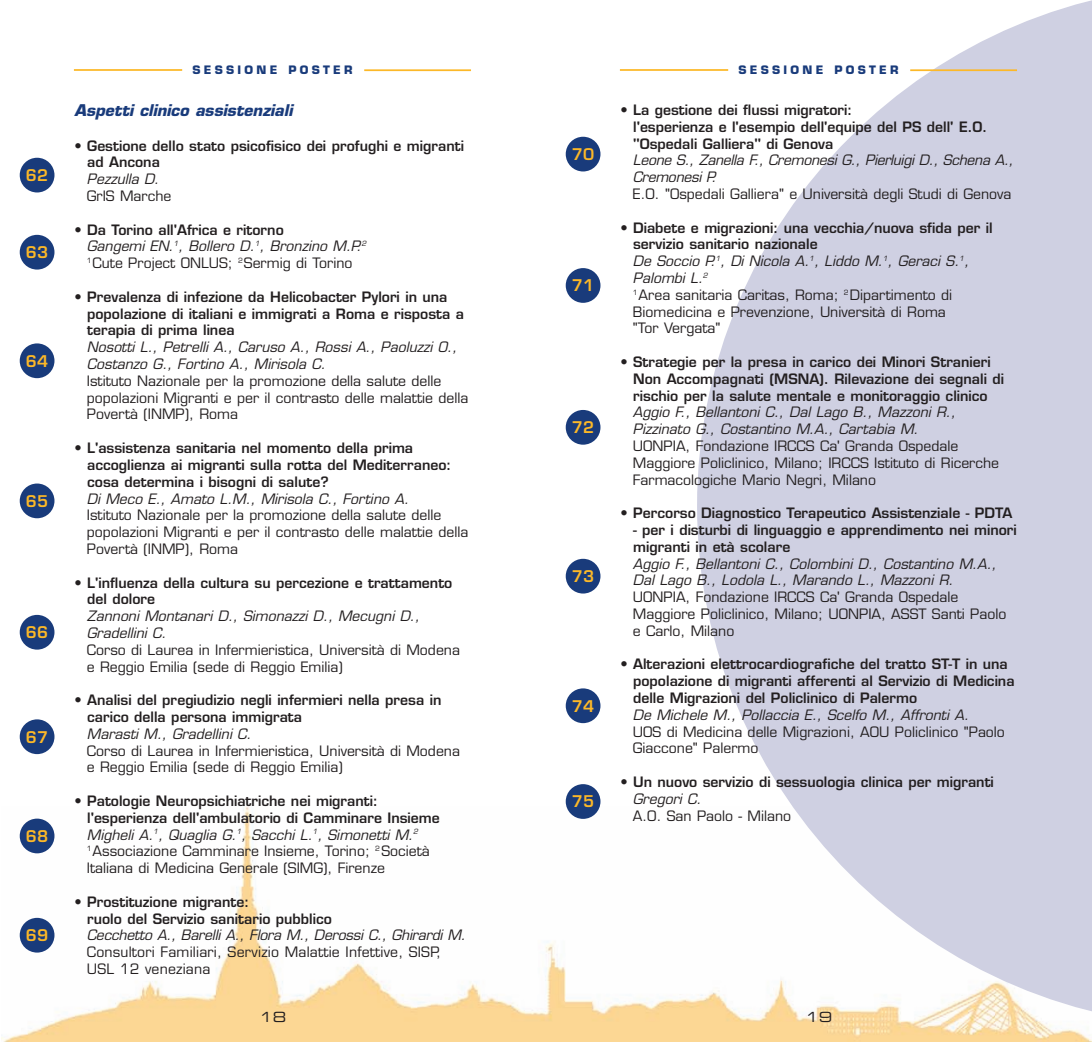
<style>
.page{position:relative;width:1092px;height:1042px;background:#fff}
.page>*{position:absolute;margin:0;border:0;box-sizing:border-box;transform-origin:0 0}
.t1{font:600 15.75px "Eurostile";color:#fcb828}
.t2{font:italic 700 15.75px "Eurostile";color:#193b7b}
.t3{font:600 14px/16.8px "Eurostile";color:#231f20}
.t4{font:14px/16.8px "Eurostile";color:#231f20}
.t5{font:italic 14px/16.8px "Eurostile";color:#231f20}
.t6{font:italic 14px/16.8px "Eurostile";letter-spacing:-.02em;color:#231f20}
.t7{font:14px "Eurostile Extended Two";color:#231f20}
.t8{font:700 11.38px "Eurostile";letter-spacing:.29em;color:#193b7b}
.s1{font-weight:600;font-style:normal}
.s2{font-style:normal}
.s3{font-weight:400;font-style:italic}
.s4{font-weight:400}
.s5{font-weight:600}
.s6{font-style:italic}
</style>
<div class="page">
<img style="left:2px;top:806px;width:1089px;height:236px">
<svg style="left:697px;top:0;width:394px;height:1027px;fill:#cfd0e2"></svg>
<hr style="left:74px;top:69px;width:108px;height:2px;background:#fcb828">
<hr style="left:364px;top:69px;width:107px;height:2px;background:#fcb828">
<hr style="left:620px;top:69px;width:108px;height:2px;background:#fcb828">
<hr style="left:910px;top:69px;width:106px;height:2px;background:#fcb828">
<div style="left:20px;top:158px;width:34px;height:34px;background:#193b7b;border-radius:50%"></div>
<div style="left:20px;top:235px;width:34px;height:35px;background:#193b7b;border-radius:50%"></div>
<div style="left:20px;top:343px;width:34px;height:35px;background:#193b7b;border-radius:50%"></div>
<div style="left:20px;top:483px;width:34px;height:35px;background:#193b7b;border-radius:50%"></div>
<div style="left:20px;top:615px;width:34px;height:34px;background:#193b7b;border-radius:50%"></div>
<div style="left:20px;top:719px;width:34px;height:35px;background:#193b7b;border-radius:50%"></div>
<div style="left:565px;top:137px;width:35px;height:34px;background:#193b7b;border-radius:50%"></div>
<div style="left:565px;top:268px;width:35px;height:35px;background:#193b7b;border-radius:50%"></div>
<div style="left:565px;top:410px;width:35px;height:35px;background:#193b7b;border-radius:50%"></div>
<div style="left:565px;top:559px;width:35px;height:34px;background:#193b7b;border-radius:50%"></div>
<div style="left:565px;top:688px;width:35px;height:35px;background:#193b7b;border-radius:50%"></div>
<div style="left:565px;top:784px;width:35px;height:35px;background:#193b7b;border-radius:50%"></div>
<div style="left:20px;top:818px;width:34px;height:35px;background:#193b7b;border-radius:50%"></div>
<div style="left:20px;top:918px;width:34px;height:34px;background:#193b7b;border-radius:50%"></div>
<p class="t1" style="left:26px;top:169px;width:24px">62</p>
<p class="t1" style="left:26px;top:246px;width:24px">63</p>
<p class="t1" style="left:26px;top:355px;width:24px">64</p>
<p class="t1" style="left:26px;top:495px;width:24px">65</p>
<p class="t1" style="left:26px;top:626px;width:24px">66</p>
<p class="t1" style="left:26px;top:731px;width:24px">67</p>
<p class="t1" style="left:26px;top:830px;width:24px">68</p>
<p class="t1" style="left:26px;top:929px;width:24px">69</p>
<p class="t8" style="left:192px;top:66px;width:162px">SESSIONE POSTER</p>
<p class="t2" style="left:74px;top:104px;width:219px">Aspetti clinico assistenziali</p>
<p class="t3" style="left:87px;top:139px;width:378px;text-indent:-13px">• Gestione dello stato psicofisico dei profughi e migranti ad Ancona</p>
<p class="t5" style="left:87px;top:172px;width:74px">Pezzulla D.</p>
<p class="t4" style="left:87px;top:189px;width:86px">GrIS Marche</p>
<p class="t5" style="left:87px;top:223px;width:281px;text-indent:-12px"><span class="s1">• Da Torino all'Africa e ritorno<br></span>Gangemi EN.<sup>1</sup>, Bollero D.<sup>1</sup>, Bronzino M.P.<sup>2<br></sup><sup>1</sup><span class="s2">Cute Project ONLUS;</span> <sup>2</sup><span class="s2">Sermig di Torino</span></p>
<p class="t3" style="left:87px;top:290px;width:378px;text-indent:-13px">• Prevalenza di infezione da Helicobacter Pylori in una popolazione di italiani e immigrati a Roma e risposta a terapia di prima linea</p>
<p class="t5" style="left:87px;top:340px;width:371px">Nosotti L., Petrelli A., Caruso A., Rossi A., Paoluzzi O.,<br>Costanzo G., Fortino A., Mirisola C.</p>
<p class="t4" style="left:87px;top:374px;width:383px">Istituto Nazionale per la promozione della salute delle popolazioni Migranti e per il contrasto delle malattie della<br>Povertà (INMP), Roma</p>
<p class="t3" style="left:87px;top:441px;width:366px;text-indent:-13px">• L'assistenza sanitaria nel momento della prima accoglienza ai migranti sulla rotta del Mediterraneo: cosa determina i bisogni di salute?</p>
<p class="t5" style="left:87px;top:491px;width:323px">Di Meco E., Amato L.M., Mirisola C., Fortino A.</p>
<p class="t4" style="left:87px;top:508px;width:383px">Istituto Nazionale per la promozione della salute delle popolazioni Migranti e per il contrasto delle malattie della<br>Povertà (INMP), Roma</p>
<p class="t3" style="left:87px;top:575px;width:367px;text-indent:-13px">• L'influenza della cultura su percezione e trattamento del dolore</p>
<p class="t5" style="left:87px;top:609px;width:334px">Zannoni Montanari D., Simonazzi D., Mecugni D.,<br>Gradellini C.</p>
<p class="t4" style="left:87px;top:643px;width:374px">Corso di Laurea in Infermieristica, Università di Modena e Reggio Emilia (sede di Reggio Emilia)</p>
<p class="t3" style="left:87px;top:693px;width:356px;text-indent:-13px">• Analisi del pregiudizio negli infermieri nella presa in carico della persona immigrata</p>
<p class="t5" style="left:87px;top:727px;width:166px">Marasti M., Gradellini C.</p>
<p class="t4" style="left:87px;top:743px;width:374px">Corso di Laurea in Infermieristica, Università di Modena e Reggio Emilia (sede di Reggio Emilia)</p>
<p class="t3" style="left:87px;top:794px;width:354px;text-indent:-12px">• Patologie Neuropsichiatriche nei migranti: l'esperienza dell'ambulatorio di Camminare Insieme <span class="s3">Migheli A.</span><sup>1</sup><span class="s3">, Quaglia G.</span><sup>1</sup><span class="s3">, Sacchi L.</span><sup>1</sup><span class="s3">, Simonetti M.</span><sup>2<br></sup><sup>1</sup><span class="s4">Associazione Camminare Insieme, Torino;</span> <sup>2</sup> <span class="s4">Società Italiana di Medicina Generale (SIMG), Firenze</span></p>
<p class="t3" style="left:87px;top:895px;width:246px;text-indent:-13px">• Prostituzione migrante:<br>ruolo del Servizio sanitario pubblico</p>
<p class="t5" style="left:87px;top:928px;width:380px">Cecchetto A., Barelli A., Flora M., Derossi C., Ghirardi M.</p>
<p class="t4" style="left:87px;top:945px;width:356px">Consultori Familiari, Servizio Malattie Infettive, SISP,<br>USL 12 veneziana</p>
<p class="t1" style="left:572px;top:148px;width:24px">70</p>
<p class="t1" style="left:572px;top:280px;width:24px">71</p>
<p class="t1" style="left:572px;top:421px;width:24px">72</p>
<p class="t1" style="left:572px;top:570px;width:24px">73</p>
<p class="t1" style="left:572px;top:700px;width:24px">74</p>
<p class="t1" style="left:572px;top:795px;width:24px">75</p>
<p class="t8" style="left:738px;top:66px;width:162px">SESSIONE POSTER</p>
<p class="t3" style="left:633px;top:103px;width:356px;text-indent:-13px">• La gestione dei flussi migratori:<br>l'esperienza e l'esempio dell'equipe del PS dell' E.O. "Ospedali Galliera" di Genova</p>
<p class="t6" style="left:632px;top:153px;width:382px">Leone S., Zanella F., Cremonesi G., Pierluigi D., Schena A.,<br>Cremonesi P.</p>
<p class="t4" style="left:632px;top:187px;width:380px">E.O. "Ospedali Galliera" e Università degli Studi di Genova</p>
<p class="t4" style="left:632px;top:220px;width:361px;text-indent:-12px"><span class="s5">• Diabete e migrazioni: una vecchia/nuova sfida per il servizio sanitario nazionale<br></span><span class="s6">De Soccio P.</span><sup>1</sup><span class="s6">, Di Nicola A.</span><sup>1</sup><span class="s6">, Liddo M.</span><sup>1</sup><span class="s6">, Geraci S.</span><sup>1</sup><span class="s6">, Palombi L.</span><sup>2<br></sup><sup>1</sup>Area sanitaria Caritas, Roma; <sup>2</sup>Dipartimento di Biomedicina e Prevenzione, Università di Roma<br>"Tor Vergata"</p>
<p class="t3" style="left:633px;top:355px;width:372px;text-indent:-13px">• Strategie per la presa in carico dei Minori Stranieri<br>Non Accompagnati (MSNA). Rilevazione dei segnali di rischio per la salute mentale e monitoraggio clinico</p>
<p class="t5" style="left:632px;top:405px;width:324px">Aggio F., Bellantoni C., Dal Lago B., Mazzoni R.,<br>Pizzinato G., Costantino M.A., Cartabia M.</p>
<p class="t4" style="left:632px;top:439px;width:368px">UONPIA, Fondazione IRCCS Ca' Granda Ospedale<br>Maggiore Policlinico, Milano; IRCCS Istituto di Ricerche<br>Farmacologiche Mario Negri, Milano</p>
<p class="t3" style="left:620px;top:506px;width:393px">• Percorso Diagnostico Terapeutico Assistenziale - PDTA</p>
<p class="t3" style="left:633px;top:523px;width:385px">- per i disturbi di linguaggio e apprendimento nei minori migranti in età scolare</p>
<p class="t5" style="left:632px;top:556px;width:365px">Aggio F., Bellantoni C., Colombini D., Costantino M.A.,<br>Dal Lago B., Lodola L., Marando L., Mazzoni R.</p>
<p class="t4" style="left:632px;top:590px;width:375px">UONPIA, Fondazione IRCCS Ca' Granda Ospedale<br>Maggiore Policlinico, Milano; UONPIA, ASST Santi Paolo e Carlo, Milano</p>
<p class="t3" style="left:633px;top:657px;width:383px;text-indent:-13px">• Alterazioni elettrocardiografiche del tratto ST-T in una popolazione di migranti afferenti al Servizio di Medicina delle Migrazioni del Policlinico di Palermo</p>
<p class="t5" style="left:632px;top:708px;width:337px">De Michele M., Pollaccia E., Scelfo M., Affronti A.</p>
<p class="t4" style="left:632px;top:724px;width:373px">UOS di Medicina delle Migrazioni, AOU Policlinico "Paolo<br>Giaccone" Palermo</p>
<p class="t3" style="left:620px;top:775px;width:375px">• Un nuovo servizio di sessuologia clinica per migranti</p>
<p class="t5" style="left:632px;top:792px;width:70px">Gregori C.</p>
<p class="t4" style="left:632px;top:808px;width:160px">A.O. San Paolo - Milano</p>
<p class="t7" style="left:259px;top:1012px;width:28px">18</p>
<p class="t7" style="left:805px;top:1012px;width:28px">19</p>
</div>
